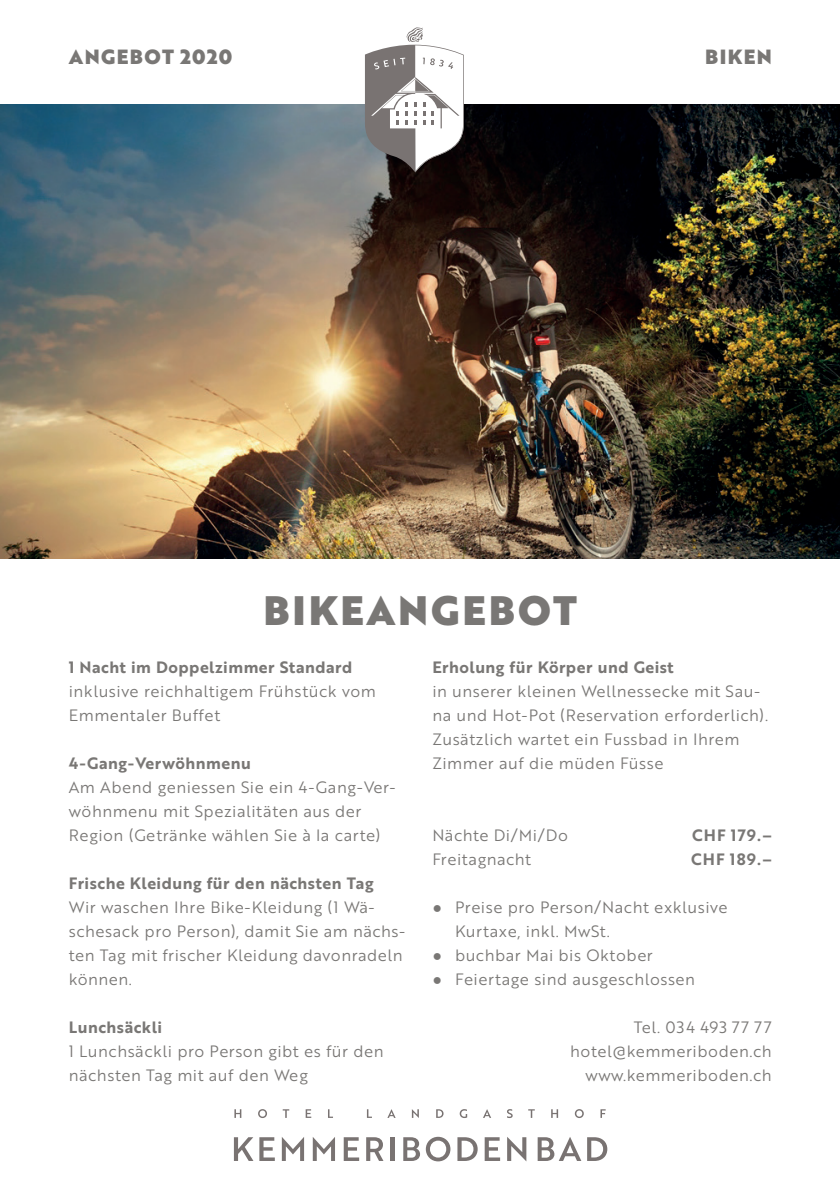
<style>
.page{position:relative;width:840px;height:1191px;background:#fff}
.page>*{position:absolute;margin:0;border:0;box-sizing:border-box;transform-origin:0 0}
.t1{font:40px "Brother 1816 Black";letter-spacing:.07em;color:#797775}
.t2{font:20px "Brother 1816 Black";letter-spacing:.07em;color:#797775}
.t3{font:16px/24px "Brother 1816 Book";letter-spacing:.03em;color:#797775}
.t4{font:16px "Brother 1816 Bold";letter-spacing:.03em;color:#797775}
.s1{font-family:"Arial"}
</style>
<div class="page">
<img style="left:0;top:104px;width:839px;height:454px">
<svg style="left:365px;top:27px;width:98px;height:145px"></svg>
<svg style="left:234px;top:1137px;width:19px;height:24px"></svg>
<svg style="left:259px;top:1137px;width:16px;height:24px"></svg>
<svg style="left:282px;top:1137px;width:22px;height:24px"></svg>
<svg style="left:312px;top:1137px;width:23px;height:24px"></svg>
<svg style="left:343px;top:1137px;width:16px;height:24px"></svg>
<svg style="left:366px;top:1137px;width:17px;height:24px"></svg>
<hr style="left:390px;top:1137px;width:4px;height:24px;background:#797372">
<svg style="left:403px;top:1136px;width:47px;height:25px"></svg>
<svg style="left:457px;top:1137px;width:20px;height:24px"></svg>
<svg style="left:484px;top:1137px;width:16px;height:24px"></svg>
<svg style="left:507px;top:1137px;width:19px;height:24px"></svg>
<svg style="left:537px;top:1137px;width:70px;height:24px"></svg>
<svg style="left:234px;top:1109px;width:7px;height:8px"></svg>
<svg style="left:258px;top:1109px;width:9px;height:9px"></svg>
<svg style="left:282px;top:1109px;width:7px;height:8px"></svg>
<svg style="left:305px;top:1109px;width:6px;height:8px"></svg>
<svg style="left:328px;top:1109px;width:5px;height:8px"></svg>
<svg style="left:367px;top:1109px;width:5px;height:8px"></svg>
<svg style="left:388px;top:1109px;width:7px;height:8px"></svg>
<svg style="left:411px;top:1109px;width:7px;height:9px"></svg>
<svg style="left:436px;top:1109px;width:7px;height:8px"></svg>
<svg style="left:459px;top:1109px;width:8px;height:9px"></svg>
<svg style="left:483px;top:1109px;width:8px;height:8px"></svg>
<svg style="left:507px;top:1109px;width:5px;height:9px"></svg>
<svg style="left:528px;top:1109px;width:6px;height:8px"></svg>
<svg style="left:551px;top:1109px;width:7px;height:8px"></svg>
<svg style="left:574px;top:1109px;width:9px;height:9px"></svg>
<svg style="left:600px;top:1109px;width:5px;height:8px"></svg>
<p class="t2" style="left:69px;top:41px;width:165px">ANGEBOT 2020</p>
<p class="t2" style="left:705px;top:41px;width:68px">BIKEN</p>
<h1 class="t1" style="left:263px;top:579px;width:315px">BIKEANGEBOT</h1>
<p class="t4" style="left:69px;top:654px;width:285px">1 Nacht im Doppelzimmer Standard</p>
<p class="t3" style="left:69px;top:678px;width:308px">inklusive reichhaltigem Frühstück vom<br>Emmentaler Buffet</p>
<p class="t4" style="left:69px;top:750px;width:184px">4-Gang-Verwöhnmenu</p>
<p class="t3" style="left:69px;top:774px;width:328px">Am Abend geniessen Sie ein 4-Gang-Ver&shy;wöhnmenu mit Spezialitäten aus der<br>Region (Getränke wählen Sie à la carte)</p>
<p class="t4" style="left:69px;top:870px;width:306px">Frische Kleidung für den nächsten Tag</p>
<p class="t3" style="left:69px;top:894px;width:338px">Wir waschen Ihre Bike-Kleidung (1 Wä&shy;schesack pro Person), damit Sie am nächs&shy;ten Tag mit frischer Kleidung davonradeln können.</p>
<p class="t4" style="left:69px;top:1014px;width:95px">Lunchsäckli</p>
<p class="t3" style="left:69px;top:1038px;width:316px">1 Lunchsäckli pro Person gibt es für den nächsten Tag mit auf den Weg</p>
<p class="t4" style="left:432px;top:654px;width:243px">Erholung für Körper und Geist</p>
<p class="t3" style="left:432px;top:678px;width:337px">in unserer kleinen Wellnessecke mit Sau&shy;na und Hot-Pot (Reservation erforderlich).<br>Zusätzlich wartet ein Fussbad in Ihrem Zimmer auf die müden Füsse</p>
<p class="t3" style="left:432px;top:822px;width:137px">Nächte Di/Mi/Do</p>
<p class="t4" style="left:691px;top:822px;width:81px">CHF 179.–</p>
<p class="t3" style="left:432px;top:846px;width:100px">Freitagnacht</p>
<p class="t4" style="left:690px;top:846px;width:82px">CHF 189.–</p>
<p class="t3" style="left:455px;top:894px;width:274px;text-indent:-23px"><span class="s1">●</span> Preise pro Person/Nacht exklusive<br>Kurtaxe, inkl. MwSt.</p>
<p class="t3" style="left:432px;top:942px;width:222px"><span class="s1">●</span> buchbar Mai bis Oktober</p>
<p class="t3" style="left:432px;top:966px;width:264px"><span class="s1">●</span> Feiertage sind ausgeschlossen</p>
<p class="t3" style="left:570px;top:1014px;width:203px;text-align:right">Tel. 034 493 77 77 hotel@kemmeriboden.ch www.kemmeriboden.ch</p>
</div>
